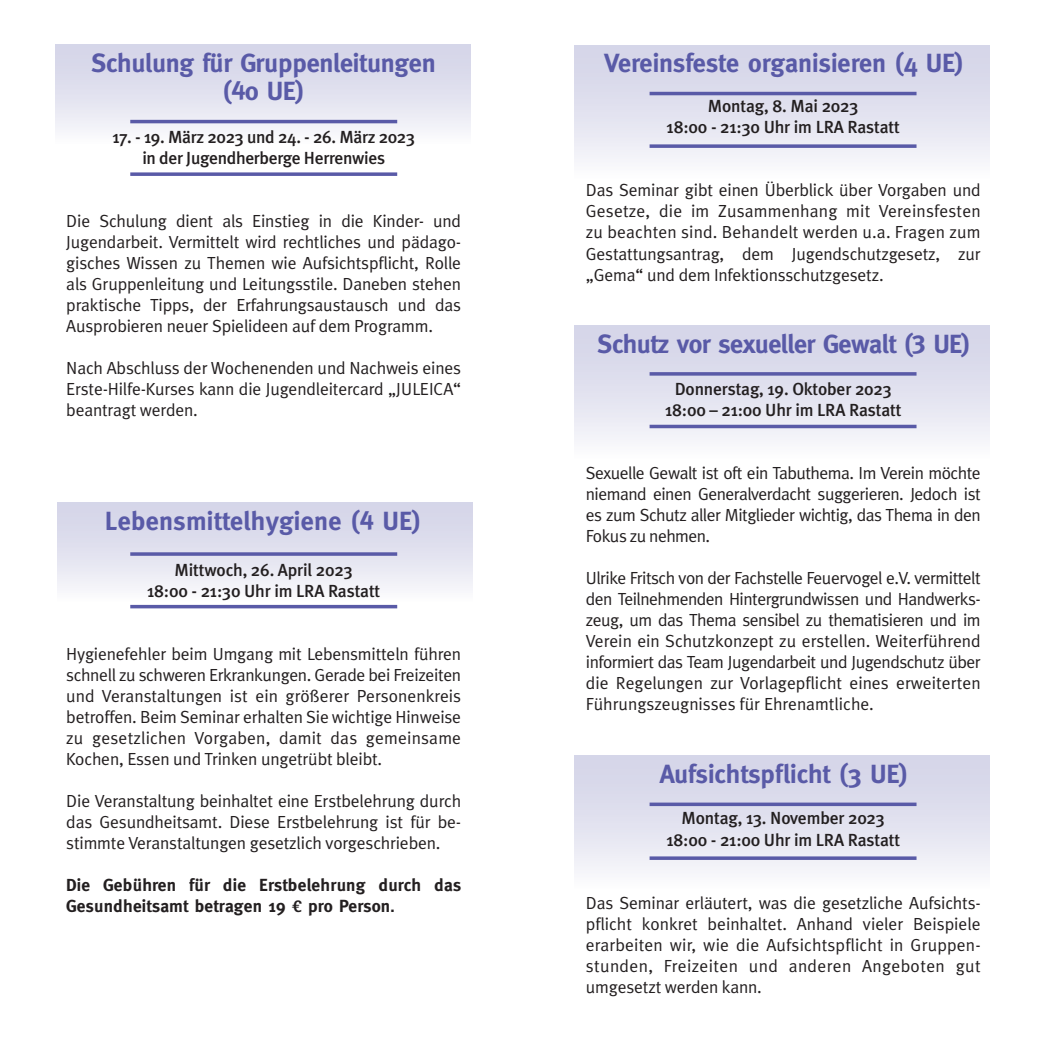
<style>
.page{position:relative;width:1042px;height:1042px;background:#fff}
.page>*{position:absolute;margin:0;border:0;box-sizing:border-box;transform-origin:0 0}
.t1{font:700 26.25px/28px "Meta";color:#595aa7;text-align:center}
.t2{font:700 26.25px "Meta";letter-spacing:-.02em;color:#595aa7}
.t3{font:17.5px/21px "Meta Plus LF";letter-spacing:-.01em;color:#231f20;text-align:justify}
.t4{font:500 17.5px/21px "Meta Plus";letter-spacing:-.01em;color:#231f20;text-align:center}
.t5{font:700 17.5px/21px "Meta";letter-spacing:.01em;color:#231f20}
.s1{font-family:"Agfa Rotis Sans Serif";font-weight:800}
</style>
<div class="page">
<div style="left:57px;top:502px;width:416px;height:100px;background:linear-gradient(to bottom,#d0d0e6,#f8f8fb)"></div>
<div style="left:55px;top:45px;width:415px;height:99px;background:linear-gradient(to bottom,#d1d1e6,#f6f6fa)"></div>
<div style="left:574px;top:45px;width:416px;height:134px;background:linear-gradient(to bottom,#cfcfe5,#f9f9fb)"></div>
<div style="left:574px;top:755px;width:416px;height:134px;background:linear-gradient(to bottom,#d0d0e6,#f8f8fb)"></div>
<svg style="left:130px;top:172px;width:267px;height:4px"></svg>
<hr style="left:130px;top:605px;width:267px;height:3px;background:#595aa7">
<svg style="left:649px;top:144px;width:267px;height:4px"></svg>
<svg style="left:649px;top:856px;width:267px;height:4px"></svg>
<hr style="left:130px;top:120px;width:267px;height:3px;background:#595aa7">
<svg style="left:130px;top:552px;width:267px;height:4px"></svg>
<hr style="left:649px;top:92px;width:267px;height:3px;background:#595aa7">
<svg style="left:649px;top:802px;width:267px;height:4px"></svg>
<div style="left:574px;top:325px;width:416px;height:134px;background:linear-gradient(to bottom,#d0d0e6,#f9f9fb)"></div>
<hr style="left:649px;top:425px;width:267px;height:3px;background:#595aa7">
<svg style="left:649px;top:372px;width:267px;height:4px"></svg>
<h1 class="t1" style="left:91px;top:49px;width:346px">Schulung für Gruppenleitungen (40 UE)</h1>
<p class="t4" style="left:112px;top:126px;width:304px">17. - 19. März 2023 und 24. - 26. März 2023 in der Jugendherberge Herrenwies</p>
<p class="t3" style="left:66px;top:210px;width:396px">Die Schulung dient als Einstieg in die Kinder- und Jugendarbeit. Vermittelt wird rechtliches und pädago&shy;gisches Wissen zu Themen wie Aufsichtspflicht, Rolle als Gruppenleitung und Leitungsstile. Daneben stehen praktische Tipps, der Erfahrungsaustausch und das Ausprobieren neuer Spielideen auf dem Programm.</p>
<p class="t3" style="left:66px;top:357px;width:396px">Nach Abschluss der Wochenenden und Nachweis eines Erste-Hilfe-Kurses kann die Jugendleitercard „JULEICA“ beantragt werden.</p>
<h1 class="t1" style="left:105px;top:507px;width:317px">Lebensmittelhygiene (4 UE)</h1>
<p class="t4" style="left:147px;top:559px;width:235px">Mittwoch, 26. April 2023<br>18:00 - 21:30 Uhr im LRA Rastatt</p>
<p class="t3" style="left:66px;top:643px;width:396px">Hygienefehler beim Umgang mit Lebensmitteln führen schnell zu schweren Erkrankungen. Gerade bei Freizeiten und Veranstaltungen ist ein größerer Personenkreis betroffen. Beim Seminar erhalten Sie wichtige Hinweise zu gesetzlichen Vorgaben, damit das gemeinsame Kochen, Essen und Trinken ungetrübt bleibt.</p>
<p class="t3" style="left:66px;top:790px;width:396px">Die Veranstaltung beinhaltet eine Erstbelehrung durch das Gesundheitsamt. Diese Erstbelehrung ist für be&shy;stimmte Veranstaltungen gesetzlich vorgeschrieben.</p>
<p class="t5" style="left:66px;top:874px;width:396px">Die Gebühren für die Erstbelehrung durch das<br>Gesundheitsamt betragen 19 <span class="s1">€</span> pro Person<span class="s1">.</span></p>
<h1 class="t1" style="left:604px;top:49px;width:361px">Vereinsfeste organisieren (4 UE)</h1>
<p class="t4" style="left:666px;top:96px;width:235px">Montag, 8. Mai 2023<br>18:00 - 21:30 Uhr im LRA Rastatt</p>
<p class="t3" style="left:586px;top:180px;width:396px">Das Seminar gibt einen Überblick über Vorgaben und Gesetze, die im Zusammenhang mit Vereinsfesten zu beachten sind. Behandelt werden u.a. Fragen zum Gestattungsantrag, dem Jugendschutzgesetz, zur „Gema“ und dem Infektionsschutzgesetz.</p>
<h1 class="t2" style="left:597px;top:328px;width:374px">Schutz vor sexueller Gewalt (3 UE)</h1>
<p class="t4" style="left:665px;top:378px;width:238px">Donnerstag, 19. Oktober 2023<br>18:00 – 21:00 Uhr im LRA Rastatt</p>
<p class="t3" style="left:586px;top:462px;width:396px">Sexuelle Gewalt ist oft ein Tabuthema. Im Verein möchte niemand einen Generalverdacht suggerieren. Jedoch ist es zum Schutz aller Mitglieder wichtig, das Thema in den Fokus zu nehmen.</p>
<p class="t3" style="left:586px;top:567px;width:396px">Ulrike Fritsch von der Fachstelle Feuervogel e.V. vermittelt den Teilnehmenden Hintergrundwissen und Handwerks&shy;zeug, um das Thema sensibel zu thematisieren und im Verein ein Schutzkonzept zu erstellen. Weiterführend informiert das Team Jugendarbeit und Jugendschutz über die Regelungen zur Vorlagepflicht eines erweiterten Führungszeugnisses für Ehrenamtliche.</p>
<h1 class="t1" style="left:660px;top:760px;width:250px">Aufsichtspflicht (3 UE)</h1>
<p class="t4" style="left:666px;top:808px;width:235px">Montag, 13. November 2023<br>18:00 - 21:00 Uhr im LRA Rastatt</p>
<p class="t3" style="left:586px;top:892px;width:396px">Das Seminar erläutert, was die gesetzliche Aufsichts&shy;pflicht konkret beinhaltet. Anhand vieler Beispiele erarbeiten wir, wie die Aufsichtspflicht in Gruppen&shy;stunden, Freizeiten und anderen Angeboten gut umgesetzt werden kann.</p>
</div>
